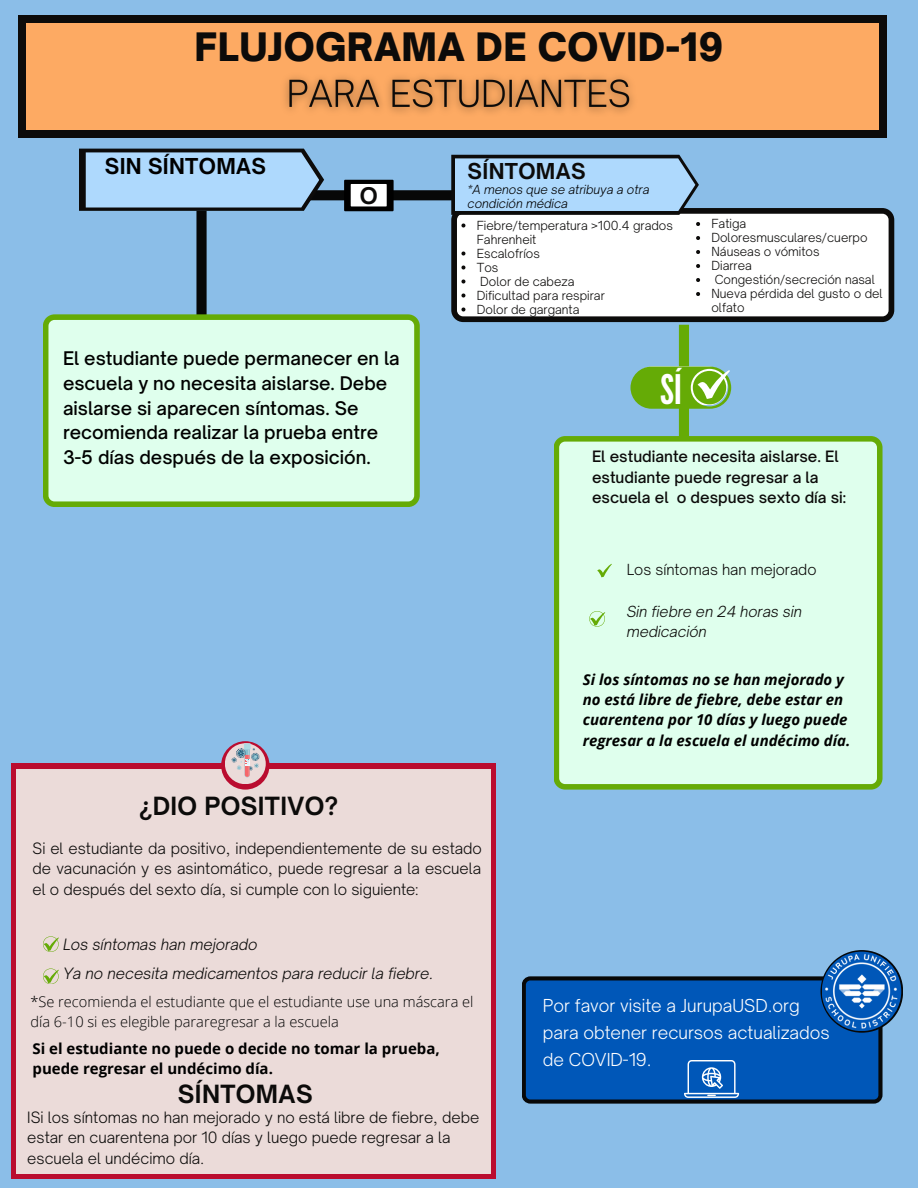
<style>
.page{position:relative;width:918px;height:1188px;background:#8bbee8}
.page>*{position:absolute;margin:0;border:0;box-sizing:border-box;transform-origin:0 0}
.t1{font:40.65px "League Gothic";color:#fff}
.t2{font:900 37.5px "Open Sauce One";letter-spacing:.015em;color:#0c0b0a}
.t3{font:700 24px "Open Sauce One";letter-spacing:.015em;color:#0c0b0a}
.t4{font:700 21.9px "Open Sauce One";color:#0c0b0a}
.t5{font:700 21px "Open Sauce One";letter-spacing:.015em;color:#000}
.t6{font:700 21px "Open Sauce One";letter-spacing:.015em;color:#0c0b0a}
.t7{font:500 18px/24.8px "Open Sauce One";color:#000}
.t8{font:300 17.1px/27px "Open Sauce One";color:#fff}
.t9{font:300 15px/20.2px "Open Sauce One";color:#0c0b0a;text-align:justify}
.t10{font:italic 700 15px/20.2px "Open Sans";color:#000}
.t11{font:500 15px/20.2px "Open Sauce One";color:#0c0b0a}
.t12{font:700 15px "Open Sans";color:#000}
.t13{font:italic 300 15px "Open Sauce One";color:#0c0b0a}
.t14{font:italic 300 14.7px/20.9px "Open Sauce One";color:#0c0b0a}
.t15{font:300 14.7px "Open Sauce One";color:#0c0b0a}
.t16{font:300 14.55px/19.8px "Open Sans";color:#000}
.t17{font:300 12px/14px "Open Sauce One";color:#0c0b0a}
.t18{font:italic 300 12px/14px "Open Sauce One";color:#000}
</style>
<div class="page">
<div style="left:277px;top:190px;width:234px;height:10px;background:#070808"></div>
<div style="left:344px;top:180px;width:50px;height:31px;background:#000"></div>
<div style="left:351px;top:184px;width:36px;height:22px;background:#fff"></div>
<svg style="left:451px;top:208px;width:443px;height:114px;background:#e7e7e7"></svg>
<div style="left:18px;top:15px;width:869px;height:123px;background:#0c0b0a"></div>
<div style="left:26px;top:23px;width:853px;height:106px;background:#fdaa63"></div>
<svg style="left:11px;top:764px;width:485px;height:415px;background:#be1f3e"></svg>
<div style="left:16px;top:769px;width:474px;height:404px;background:#ebdbd9"></div>
<svg style="left:221px;top:741px;width:49px;height:49px"></svg>
<div style="left:225px;top:743px;width:41px;height:41px;background:#ebdbd9;border-radius:50%"></div>
<svg style="left:231px;top:743px;width:28px;height:34px"></svg>
<svg style="left:79px;top:149px;width:245px;height:62px;background:#94b9d7"></svg>
<svg style="left:451px;top:155px;width:248px;height:60px;background:#95bad9"></svg>
<div style="left:196px;top:211px;width:11px;height:123px;background:#070808"></div>
<svg style="left:554px;top:436px;width:329px;height:354px;background:#d7f9de"></svg>
<div style="left:679px;top:325px;width:10px;height:114px;background:#65ab06"></div>
<svg style="left:631px;top:366px;width:100px;height:43px"></svg>
<svg style="left:522px;top:976px;width:361px;height:128px;background:#0150a8"></svg>
<svg style="left:684px;top:1060px;width:55px;height:38px;background:#4081c9"></svg>
<img style="left:813px;top:950px;width:90px;height:91px">
<svg style="left:597px;top:564px;width:15px;height:13px"></svg>
<svg style="left:43px;top:314px;width:377px;height:193px;background:#d4f7d9"></svg>
<svg style="left:589px;top:611px;width:16px;height:16px"></svg>
<svg style="left:43px;top:936px;width:16px;height:16px"></svg>
<div style="left:643px;top:368px;width:45px;height:37px;background:#65ab06;border-radius:50%"></div>
<svg style="left:461px;top:224px;width:4px;height:4px"></svg>
<svg style="left:461px;top:252px;width:4px;height:4px"></svg>
<svg style="left:461px;top:266px;width:4px;height:4px"></svg>
<svg style="left:461px;top:280px;width:4px;height:4px"></svg>
<svg style="left:461px;top:294px;width:4px;height:4px"></svg>
<svg style="left:461px;top:308px;width:4px;height:4px"></svg>
<img style="left:274px;top:76px;width:370px;height:56px">
<svg style="left:696px;top:222px;width:4px;height:4px"></svg>
<svg style="left:696px;top:236px;width:4px;height:4px"></svg>
<svg style="left:696px;top:250px;width:4px;height:4px"></svg>
<svg style="left:696px;top:264px;width:4px;height:4px"></svg>
<svg style="left:696px;top:278px;width:4px;height:4px"></svg>
<svg style="left:696px;top:292px;width:4px;height:4px"></svg>
<svg style="left:43px;top:968px;width:16px;height:16px"></svg>
<p class="t2" style="left:195px;top:23px;width:530px">FLUJOGRAMA DE COVID-19</p>
<p class="t5" style="left:105px;top:153px;width:163px">SIN SÍNTOMAS</p>
<p class="t4" style="left:360px;top:182px;width:20px">O</p>
<p class="t7" style="left:63px;top:346px;width:338px">El estudiante puede permanecer en la escuela y no necesita aislarse. Debe aislarse si aparecen síntomas. Se recomienda realizar la prueba entre</p>
<p class="t7" style="left:63px;top:445px;width:309px">3-5 días después de la exposición.</p>
<p class="t3" style="left:140px;top:791px;width:200px">¿DIO POSITIVO?</p>
<p class="t6" style="left:468px;top:158px;width:119px">SÍNTOMAS</p>
<p class="t18" style="left:468px;top:183px;width:183px">*A menos que se atribuya a otra condición médica</p>
<p class="t17" style="left:477px;top:218px;width:198px">Fiebre/temperatura &gt;100.4 grados<br>Fahrenheit</p>
<p class="t17" style="left:477px;top:246px;width:65px">Escalofríos</p>
<p class="t17" style="left:477px;top:260px;width:23px">Tos</p>
<p class="t17" style="left:480px;top:274px;width:96px">Dolor de cabeza</p>
<p class="t17" style="left:477px;top:288px;width:129px">Dificultad para respirar</p>
<p class="t17" style="left:477px;top:302px;width:104px">Dolor de garganta</p>
<p class="t1" style="left:660px;top:366px;width:23px">SÍ</p>
<p class="t17" style="left:711px;top:216px;width:36px">Fatiga</p>
<p class="t17" style="left:711px;top:230px;width:158px">Doloresmusculares/cuerpo</p>
<p class="t17" style="left:711px;top:244px;width:110px">Náuseas o vómitos</p>
<p class="t17" style="left:711px;top:258px;width:42px">Diarrea</p>
<p class="t17" style="left:715px;top:272px;width:162px">Congestión/secreción nasal</p>
<p class="t17" style="left:711px;top:286px;width:173px">Nueva pérdida del gusto o del olfato</p>
<p class="t11" style="left:592px;top:447px;width:256px">El estudiante necesita aislarse. El estudiante puede regresar a la escuela el o despues sexto día si:</p>
<p class="t15" style="left:627px;top:560px;width:191px">Los síntomas han mejorado</p>
<p class="t14" style="left:627px;top:601px;width:177px">Sin fiebre en 24 horas sin medicación</p>
<p class="t10" style="left:583px;top:669px;width:269px">Si los síntomas no se han mejorado y no está libre de fiebre, debe estar en cuarentena por 10 días y luego puede regresar a la escuela el undécimo día.</p>
<p class="t9" style="left:33px;top:838px;width:451px">Si el estudiante da positivo, independientemente de su estado de vacunación y es asintomático, puede regresar a la escuela el o después del sexto día, si cumple con lo siguiente:</p>
<p class="t13" style="left:63px;top:935px;width:196px">Los síntomas han mejorado</p>
<p class="t13" style="left:63px;top:964px;width:372px">Ya no necesita medicamentos para reducir la fiebre.</p>
<p class="t16" style="left:30px;top:992px;width:445px">*Se recomienda el estudiante que el estudiante use una máscara el día 6-10 si es elegible pararegresar a la escuela</p>
<p class="t12" style="left:33px;top:1038px;width:409px">Si el estudiante no puede o decide no tomar la prueba,</p>
<p class="t12" style="left:33px;top:1058px;width:242px">puede regresar el undécimo día.</p>
<p class="t3" style="left:178px;top:1079px;width:136px">SÍNTOMAS</p>
<p class="t9" style="left:27px;top:1107px;width:454px;text-align:left">ISi los síntomas no han mejorado y no está libre de fiebre, debe estar en cuarentena por 10 días y luego puede regresar a la escuela el undécimo día.</p>
<p class="t8" style="left:543px;top:992px;width:288px">Por favor visite a JurupaUSD.org para obtener recursos actualizados de COVID-19.</p>
</div>
